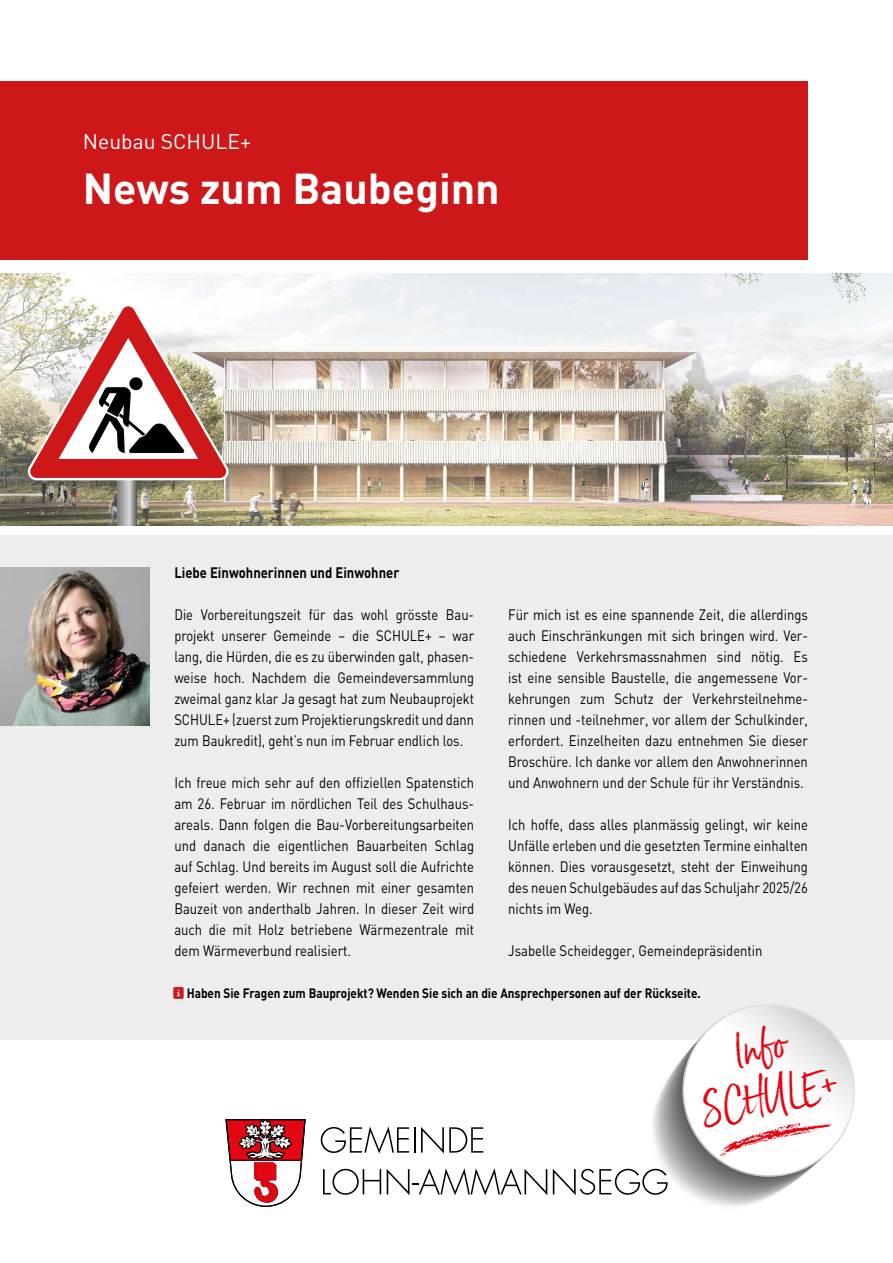
<style>
.page{position:relative;width:893px;height:1263px;background:#fff}
.page>*{position:absolute;margin:0;border:0;box-sizing:border-box;transform-origin:0 0}
.t1{font:700 42.75px "DIN";color:#fff}
.t2{font:39.75px "Born Ready Upright";color:#e30613}
.t3{font:21px "DIN";color:#fff}
.t4{font:15px/21px "DIN";color:#000;text-align:justify;scale:.87 1}
.t5{font:15px/21px "DIN";color:#000;text-align:justify;scale:.86 1}
.t6{font:700 15px "DIN";color:#000;scale:.87 1}
.t7{font:700 13.5px "DIN";color:#000;scale:.87 1}
</style>
<div class="page">
<img style="left:0;top:273px;width:893px;height:252px">
<div style="left:0;top:536px;width:893px;height:504px;background:#ededed"></div>
<img style="left:0;top:567px;width:150px;height:158px">
<svg style="left:118px;top:480px;width:18px;height:45px"></svg>
<svg style="left:28px;top:304px;width:201px;height:176px"></svg>
<svg style="left:225px;top:1119px;width:81px;height:88px"></svg>
<svg style="left:321px;top:1126px;width:88px;height:27px"></svg>
<hr style="left:414px;top:1127px;width:2px;height:25px;background:#000">
<svg style="left:421px;top:1127px;width:62px;height:26px"></svg>
<svg style="left:323px;top:1169px;width:58px;height:26px"></svg>
<svg style="left:387px;top:1168px;width:160px;height:27px"></svg>
<svg style="left:553px;top:1169px;width:115px;height:26px"></svg>
<div style="left:0;top:82px;width:808px;height:178px;background:#cd1719"></div>
<svg style="left:682px;top:1004px;width:173px;height:173px"></svg>
<h3 class="t3" style="left:83px;top:128px;width:170px">Neubau SCHULE+</h3>
<h1 class="t1" style="left:83px;top:161px;width:418px">News zum Baubeginn</h1>
<p class="t6" style="left:174px;top:562px;width:260px">Liebe Einwohnerinnen und Einwohner</p>
<p class="t5" style="left:174px;top:603px;width:350px">Die Vorbereitungszeit für das wohl grösste Bau&shy;projekt unserer Gemeinde – die SCHULE+ – war lang, die Hürden, die es zu überwinden galt, phasen&shy;weise hoch. Nachdem die Gemeindeversammlung zweimal ganz klar Ja gesagt hat zum Neubauprojekt SCHULE+ (zuerst zum Projektierungskredit und dann zum Baukredit), geht’s nun im Februar endlich los.</p>
<p class="t4" style="left:174px;top:771px;width:346px">Ich freue mich sehr auf den offiziellen Spatenstich am 26. Februar im nördlichen Teil des Schulhaus&shy;areals. Dann folgen die Bau-Vorbereitungsarbeiten und danach die eigentlichen Bauarbeiten Schlag auf Schlag. Und bereits im August soll die Aufrichte gefeiert werden. Wir rechnen mit einer gesamten Bauzeit von anderthalb Jahren. In dieser Zeit wird auch die mit Holz betriebene Wärmezentrale mit dem Wärmeverbund realisiert.</p>
<p class="t4" style="left:508px;top:603px;width:346px">Für mich ist es eine spannende Zeit, die allerdings auch Einschränkungen mit sich bringen wird. Ver&shy;schiedene Verkehrsmassnahmen sind nötig. Es ist eine sensible Baustelle, die angemessene Vor&shy;kehrungen zum Schutz der Verkehrsteilnehme&shy;rinnen und -teilnehmer, vor allem der Schulkinder, erfordert. Einzelheiten dazu entnehmen Sie dieser Broschüre. Ich danke vor allem den Anwohnerinnen und Anwohnern und der Schule für ihr Verständnis.</p>
<p class="t4" style="left:508px;top:813px;width:346px">Ich hoffe, dass alles planmässig gelingt, wir keine Unfälle erleben und die gesetzten Termine einhalten können. Dies vorausgesetzt, steht der Einweihung des neuen Schulgebäudes auf das Schuljahr 2025/26 nichts im Weg.</p>
<p class="t4" style="left:508px;top:939px;width:294px">Jsabelle Scheidegger, Gemeindepräsidentin</p>
<p class="t7" style="left:187px;top:984px;width:592px">Haben Sie Fragen zum Bauprojekt? Wenden Sie sich an die Ansprechpersonen auf der Rückseite.</p>
<h2 class="t2" style="left:729px;top:1027px;width:54px;rotate:-11deg">Info</h2>
<h2 class="t2" style="left:696px;top:1085px;width:143px;rotate:-11deg">SCHULE+</h2>
</div>
